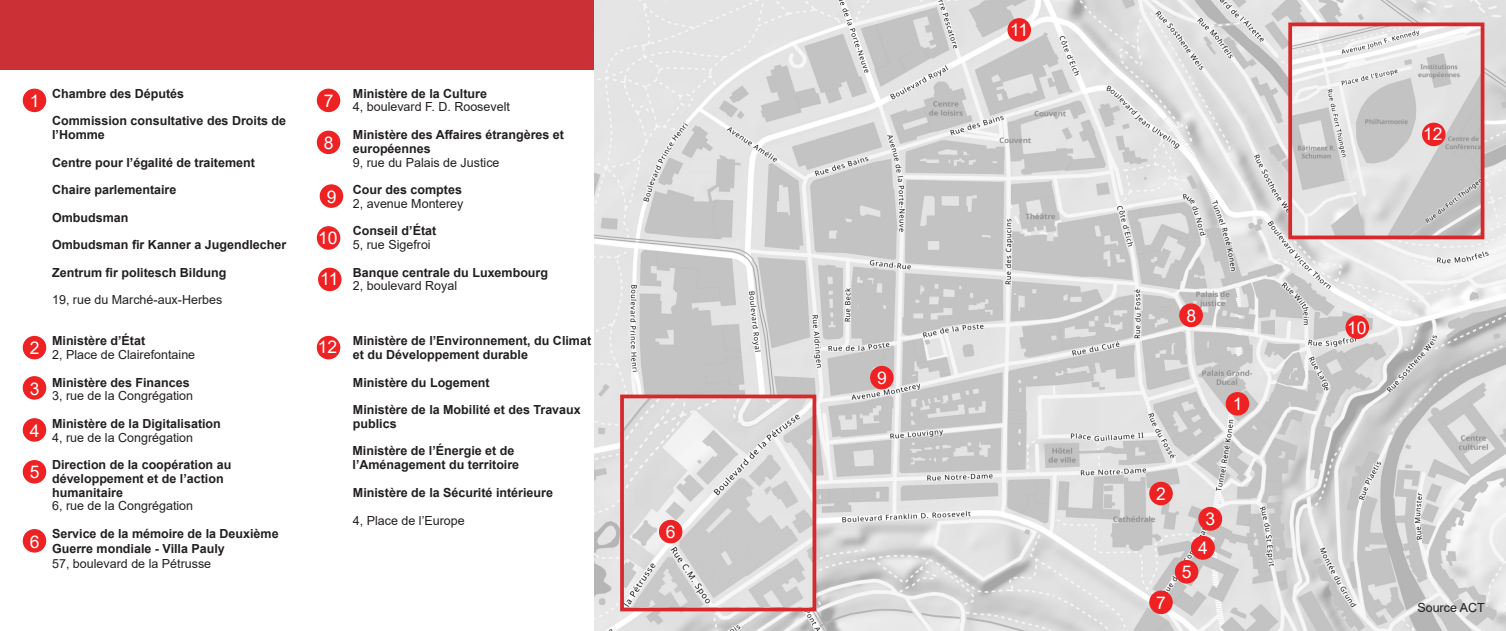
<style>
.page{position:relative;width:1506px;height:631px;background:#fff}
.page>*{position:absolute;margin:0;border:0;box-sizing:border-box;transform-origin:0 0}
.t1{font:17.5px "Arial";color:#fff}
.t2{font:700 12.5px/13.8px "Arial";color:#231f20}
.t3{font:12.5px/13.8px "Arial";color:#231f20}
.s1{font-weight:700}
.s2{font-weight:400}
</style>
<div class="page">
<div style="left:0;top:0;width:595px;height:69px;background:#cc3037"></div>
<div style="left:23px;top:89px;width:23px;height:22px;background:#ee2123;border-radius:50%"></div>
<div style="left:23px;top:89px;width:23px;height:23px;border:1px solid #ee2123;border-radius:50%"></div>
<div style="left:23px;top:336px;width:23px;height:23px;background:#ee2123;border-radius:50%"></div>
<div style="left:23px;top:336px;width:23px;height:23px;border:1px solid #ee2123;border-radius:50%"></div>
<div style="left:23px;top:377px;width:23px;height:22px;background:#ee2123;border-radius:50%"></div>
<div style="left:23px;top:376px;width:23px;height:23px;border:1px solid #ee2123;border-radius:50%"></div>
<div style="left:23px;top:419px;width:23px;height:22px;background:#ee2123;border-radius:50%"></div>
<div style="left:23px;top:418px;width:23px;height:24px;border:1px solid #ee2123;border-radius:50%"></div>
<div style="left:23px;top:460px;width:23px;height:23px;background:#ee2123;border-radius:50%"></div>
<div style="left:23px;top:460px;width:23px;height:23px;border:1px solid #ee2123;border-radius:50%"></div>
<div style="left:317px;top:89px;width:23px;height:22px;background:#ee2123;border-radius:50%"></div>
<div style="left:317px;top:89px;width:23px;height:23px;border:1px solid #ee2123;border-radius:50%"></div>
<div style="left:317px;top:227px;width:23px;height:22px;background:#ee2123;border-radius:50%"></div>
<div style="left:317px;top:226px;width:23px;height:24px;border:1px solid #ee2123;border-radius:50%"></div>
<div style="left:317px;top:336px;width:23px;height:23px;background:#ee2123;border-radius:50%"></div>
<div style="left:317px;top:336px;width:23px;height:23px;border:1px solid #ee2123;border-radius:50%"></div>
<img style="left:595px;top:0;width:911px;height:631px">
<div style="left:1226px;top:393px;width:22px;height:22px;background:#ee2123;border-radius:50%"></div>
<div style="left:1226px;top:392px;width:23px;height:23px;border:1px solid #ee2123;border-radius:50%"></div>
<div style="left:1150px;top:591px;width:22px;height:22px;background:#ee2123;border-radius:50%"></div>
<div style="left:1149px;top:590px;width:24px;height:24px;border:1px solid #ee2123;border-radius:50%"></div>
<div style="left:1199px;top:507px;width:22px;height:23px;background:#ee2123;border-radius:50%"></div>
<div style="left:1198px;top:507px;width:24px;height:23px;border:1px solid #ee2123;border-radius:50%"></div>
<div style="left:1192px;top:536px;width:22px;height:23px;background:#ee2123;border-radius:50%"></div>
<div style="left:1191px;top:536px;width:24px;height:24px;border:1px solid #ee2123;border-radius:50%"></div>
<div style="left:1175px;top:560px;width:23px;height:23px;background:#ee2123;border-radius:50%"></div>
<div style="left:1175px;top:560px;width:23px;height:23px;border:1px solid #ee2123;border-radius:50%"></div>
<div style="left:1346px;top:316px;width:22px;height:22px;background:#ee2123;border-radius:50%"></div>
<div style="left:1345px;top:315px;width:24px;height:24px;border:1px solid #ee2123;border-radius:50%"></div>
<div style="left:317px;top:131px;width:23px;height:22px;background:#ee2123;border-radius:50%"></div>
<div style="left:317px;top:131px;width:23px;height:23px;border:1px solid #ee2123;border-radius:50%"></div>
<div style="left:1008px;top:19px;width:22px;height:22px;background:#ee2123;border-radius:50%"></div>
<div style="left:1007px;top:18px;width:24px;height:24px;border:1px solid #ee2123;border-radius:50%"></div>
<div style="left:871px;top:366px;width:22px;height:23px;background:#ee2123;border-radius:50%"></div>
<div style="left:870px;top:366px;width:24px;height:23px;border:1px solid #ee2123;border-radius:50%"></div>
<div style="left:1150px;top:482px;width:22px;height:22px;background:#ee2123;border-radius:50%"></div>
<div style="left:1149px;top:482px;width:24px;height:23px;border:1px solid #ee2123;border-radius:50%"></div>
<div style="left:1180px;top:304px;width:22px;height:22px;background:#ee2123;border-radius:50%"></div>
<div style="left:1179px;top:303px;width:24px;height:24px;border:1px solid #ee2123;border-radius:50%"></div>
<img style="left:1293px;top:28px;width:186px;height:206px">
<div style="left:1288px;top:23px;width:196px;height:216px;border:4px solid #d7292b"></div>
<div style="left:1423px;top:123px;width:22px;height:23px;background:#ee2123;border-radius:50%"></div>
<div style="left:1422px;top:123px;width:23px;height:23px;border:1px solid #ee2123;border-radius:50%"></div>
<div style="left:23px;top:529px;width:23px;height:23px;background:#ee2123;border-radius:50%"></div>
<div style="left:23px;top:529px;width:23px;height:23px;border:1px solid #ee2123;border-radius:50%"></div>
<div style="left:320px;top:185px;width:23px;height:22px;background:#ee2123;border-radius:50%"></div>
<div style="left:320px;top:184px;width:23px;height:24px;border:1px solid #ee2123;border-radius:50%"></div>
<div style="left:319px;top:268px;width:22px;height:22px;background:#ee2123;border-radius:50%"></div>
<div style="left:318px;top:268px;width:24px;height:23px;border:1px solid #ee2123;border-radius:50%"></div>
<img style="left:625px;top:399px;width:186px;height:207px">
<div style="left:620px;top:394px;width:196px;height:217px;border:4px solid #d7292b"></div>
<div style="left:660px;top:520px;width:22px;height:23px;background:#ee2123;border-radius:50%"></div>
<div style="left:659px;top:520px;width:23px;height:23px;border:1px solid #ee2123;border-radius:50%"></div>
<p class="t1" style="left:30px;top:89px;width:11px">1</p>
<p class="t1" style="left:30px;top:336px;width:11px">2</p>
<p class="t1" style="left:30px;top:376px;width:11px">3</p>
<p class="t1" style="left:30px;top:418px;width:11px">4</p>
<p class="t1" style="left:30px;top:460px;width:11px">5</p>
<p class="t1" style="left:30px;top:529px;width:11px">6</p>
<p class="t2" style="left:52px;top:87px;width:133px">Chambre des Députés</p>
<p class="t2" style="left:52px;top:114px;width:236px">Commission consultative des Droits de l’Homme</p>
<p class="t2" style="left:52px;top:155px;width:204px">Centre pour l’égalité de traitement</p>
<p class="t2" style="left:52px;top:183px;width:126px">Chaire parlementaire</p>
<p class="t2" style="left:52px;top:210px;width:78px">Ombudsman</p>
<p class="t2" style="left:52px;top:238px;width:236px">Ombudsman fir Kanner a Jugendlecher</p>
<p class="t2" style="left:52px;top:265px;width:176px">Zentrum fir politesch Bildung</p>
<p class="t3" style="left:52px;top:293px;width:172px">19, rue du Marché-aux-Herbes</p>
<p class="t3" style="left:52px;top:334px;width:145px"><span class="s1">Ministère d’État<br></span>2, Place de Clairefontaine</p>
<p class="t2" style="left:52px;top:375px;width:139px">Ministère des Finances</p>
<p class="t3" style="left:52px;top:389px;width:143px">3, rue de la Congrégation</p>
<p class="t2" style="left:52px;top:417px;width:170px">Ministère de la Digitalisation</p>
<p class="t3" style="left:52px;top:430px;width:143px">4, rue de la Congrégation</p>
<p class="t2" style="left:52px;top:458px;width:181px">Direction de la coopération au</p>
<p class="t2" style="left:52px;top:472px;width:173px">développement et de l’action</p>
<p class="t3" style="left:52px;top:485px;width:143px"><span class="s1">humanitaire<br></span>6, rue de la Congrégation</p>
<p class="t2" style="left:52px;top:526px;width:228px;line-height:15px">Service de la mémoire de la Deuxième<br>Guerre mondiale - Villa Pauly</p>
<p class="t3" style="left:52px;top:556px;width:161px">57, boulevard de la Pétrusse</p>
<p class="t1" style="left:324px;top:89px;width:11px">7</p>
<p class="t1" style="left:324px;top:131px;width:11px">8</p>
<p class="t1" style="left:327px;top:184px;width:11px">9</p>
<p class="t1" style="left:318px;top:226px;width:21px">10</p>
<p class="t1" style="left:320px;top:266px;width:20px">11</p>
<p class="t3" style="left:353px;top:86px;width:159px"><span class="s1">Ministère de la Culture<br></span>4, boulevard F. D. Roosevelt</p>
<p class="t2" style="left:353px;top:128px;width:213px">Ministère des Affaires étrangères et</p>
<p class="t2" style="left:353px;top:142px;width:79px">européennes</p>
<p class="t3" style="left:353px;top:155px;width:148px">9, rue du Palais de Justice</p>
<p class="t2" style="left:353px;top:183px;width:111px">Cour des comptes</p>
<p class="t3" style="left:353px;top:196px;width:112px">2, avenue Monterey</p>
<p class="t2" style="left:353px;top:224px;width:85px">Conseil d’État<br><span class="s2">5, rue Sigefroi</span></p>
<p class="t2" style="left:353px;top:265px;width:197px">Banque centrale du Luxembourg<br><span class="s2">2, boulevard Royal</span></p>
<p class="t1" style="left:318px;top:335px;width:21px">12</p>
<p class="t2" style="left:353px;top:334px;width:240px">Ministère de l’Environnement, du Climat et du Développement durable</p>
<p class="t2" style="left:353px;top:375px;width:138px">Ministère du Logement</p>
<p class="t2" style="left:353px;top:403px;width:229px">Ministère de la Mobilité et des Travaux publics</p>
<p class="t2" style="left:353px;top:444px;width:168px">Ministère de l’Énergie et de l’Aménagement du territoire</p>
<p class="t2" style="left:353px;top:485px;width:202px">Ministère de la Sécurité intérieure</p>
<p class="t3" style="left:353px;top:514px;width:113px">4, Place de l’Europe</p>
<p class="t1" style="left:666px;top:520px;width:11px">6</p>
<p class="t1" style="left:1010px;top:18px;width:20px">11</p>
<p class="t1" style="left:877px;top:366px;width:11px">9</p>
<p class="t1" style="left:1186px;top:304px;width:11px">8</p>
<p class="t1" style="left:1233px;top:392px;width:11px">1</p>
<p class="t1" style="left:1156px;top:482px;width:11px">2</p>
<p class="t1" style="left:1156px;top:591px;width:11px">7</p>
<p class="t1" style="left:1205px;top:507px;width:11px">3</p>
<p class="t1" style="left:1198px;top:536px;width:11px">4</p>
<p class="t1" style="left:1182px;top:560px;width:11px">5</p>
<p class="t1" style="left:1423px;top:121px;width:21px">12</p>
<p class="t1" style="left:1347px;top:316px;width:21px">10</p>
<p class="t3" style="left:1417px;top:600px;width:69px">Source ACT</p>
</div>
